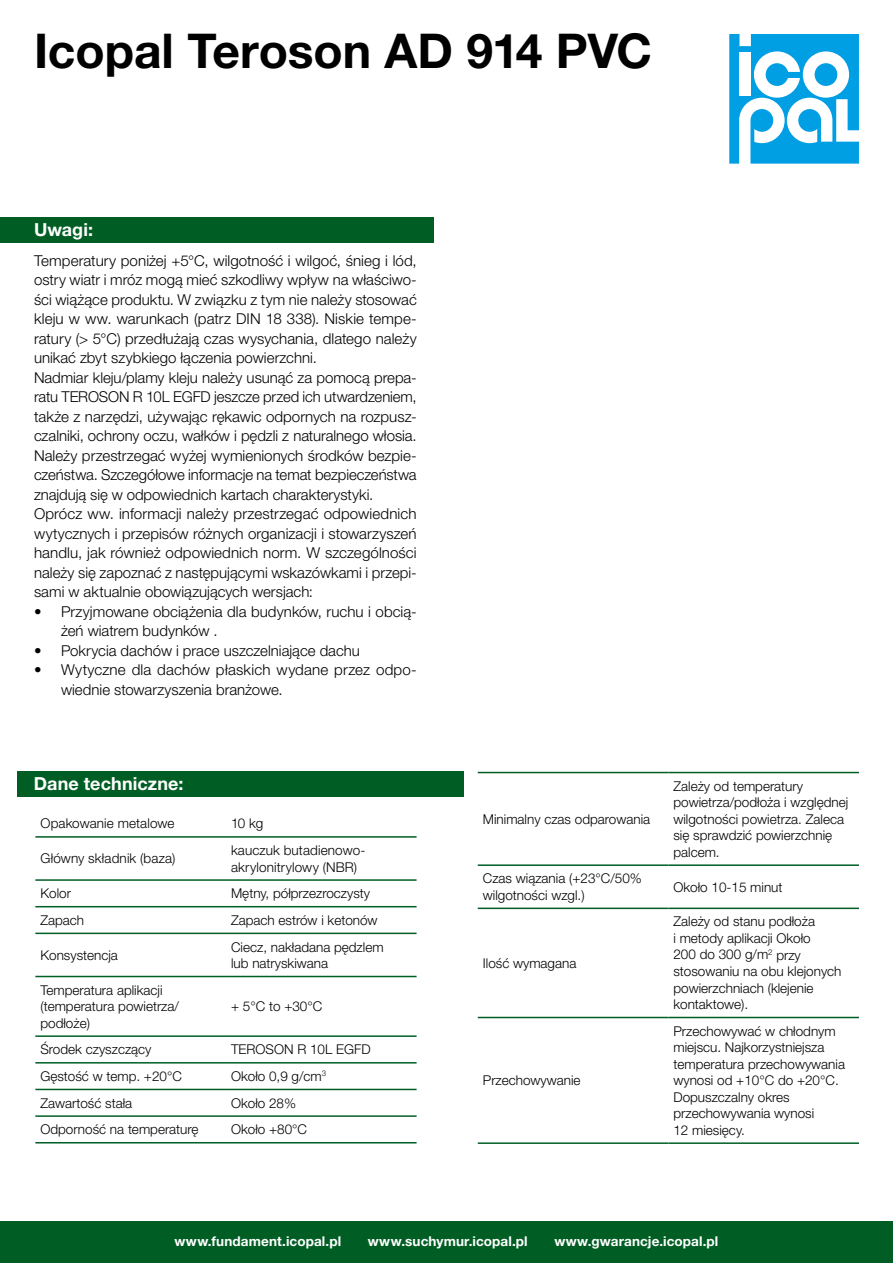
<style>
.page{position:relative;width:893px;height:1263px;background:#fff}
.page>*{position:absolute;margin:0;border:0;box-sizing:border-box;transform-origin:0 0}
.t1{font:700 48px "Helvetica Neue LT Pro";letter-spacing:-.005em;color:#000}
.t2{font:700 18px "Helvetica Neue LT Pro";letter-spacing:.005em;color:#fff}
.t3{font:300 15px/19.5px "Helvetica Neue LT Pro";color:#000}
.t4{font:300 13.5px/16.5px "Helvetica Neue LT Pro";color:#000}
.t5{font:700 13.5px "Helvetica Neue LT Pro";letter-spacing:.01em;color:#fff}
</style>
<div class="page">
<div style="left:0;top:217px;width:434px;height:25px;background:#005e24"></div>
<div style="left:0;top:1222px;width:893px;height:41px;background:#005e24"></div>
<div style="left:17px;top:771px;width:446px;height:26px;background:#005e24"></div>
<hr style="left:35px;top:836px;width:191px;height:2px;background:#005e24">
<hr style="left:35px;top:879px;width:191px;height:2px;background:#005e24">
<hr style="left:35px;top:906px;width:191px;height:1px;background:#005e24">
<hr style="left:226px;top:836px;width:191px;height:2px;background:#005e24">
<hr style="left:226px;top:879px;width:191px;height:2px;background:#005e24">
<hr style="left:226px;top:906px;width:191px;height:1px;background:#005e24">
<hr style="left:35px;top:932px;width:191px;height:2px;background:#005e24">
<hr style="left:226px;top:932px;width:191px;height:2px;background:#005e24">
<hr style="left:35px;top:976px;width:191px;height:1px;background:#005e24">
<hr style="left:35px;top:1035px;width:191px;height:2px;background:#005e24">
<hr style="left:35px;top:1062px;width:191px;height:1px;background:#005e24">
<hr style="left:35px;top:1089px;width:191px;height:1px;background:#005e24">
<hr style="left:35px;top:1115px;width:191px;height:2px;background:#005e24">
<hr style="left:35px;top:1142px;width:191px;height:1px;background:#005e24">
<hr style="left:226px;top:976px;width:191px;height:1px;background:#005e24">
<hr style="left:226px;top:1035px;width:191px;height:2px;background:#005e24">
<hr style="left:226px;top:1062px;width:191px;height:1px;background:#005e24">
<hr style="left:226px;top:1089px;width:191px;height:1px;background:#005e24">
<hr style="left:226px;top:1115px;width:191px;height:2px;background:#005e24">
<hr style="left:226px;top:1142px;width:191px;height:1px;background:#005e24">
<hr style="left:478px;top:772px;width:190px;height:1px;background:#005e24">
<hr style="left:478px;top:864px;width:190px;height:2px;background:#005e24">
<hr style="left:478px;top:907px;width:190px;height:2px;background:#005e24">
<hr style="left:478px;top:1017px;width:190px;height:1px;background:#005e24">
<hr style="left:478px;top:1142px;width:190px;height:2px;background:#005e24">
<hr style="left:668px;top:772px;width:191px;height:1px;background:#005e24">
<hr style="left:668px;top:864px;width:191px;height:2px;background:#005e24">
<hr style="left:668px;top:907px;width:191px;height:2px;background:#005e24">
<hr style="left:668px;top:1017px;width:191px;height:1px;background:#005e24">
<hr style="left:668px;top:1142px;width:191px;height:2px;background:#005e24">
<svg style="left:729px;top:34px;width:130px;height:130px"></svg>
<h1 class="t1" style="left:34px;top:21px;width:620px">Icopal Teroson AD 914 PVC</h1>
<p class="t2" style="left:34px;top:219px;width:61px">Uwagi:</p>
<p class="t3" style="left:34px;top:250px;width:384px">Temperatury poniżej +5°C, wilgotność i wilgoć, śnieg i lód, ostry wiatr i mróz mogą mieć szkodliwy wpływ na właściwo&shy;ści wiążące produktu. W związku z tym nie należy stosować kleju w ww. warunkach (patrz DIN 18 338). Niskie tempe&shy;ratury (&gt; 5°C) przedłużają czas wysychania, dlatego należy unikać zbyt szybkiego łączenia powierzchni.<br>Nadmiar kleju/plamy kleju należy usunąć za pomocą prepa&shy;ratu TEROSON R 10L EGFD jeszcze przed ich utwardzeniem, także z narzędzi, używając rękawic odpornych na rozpusz&shy;czalniki, ochrony oczu, wałków i pędzli z naturalnego włosia.<br>Należy przestrzegać wyżej wymienionych środków bezpie&shy;czeństwa. Szczegółowe informacje na temat bezpieczeństwa znajdują się w odpowiednich kartach charakterystyki.<br>Oprócz ww. informacji należy przestrzegać odpowiednich wytycznych i przepisów różnych organizacji i stowarzyszeń handlu, jak również odpowiednich norm. W szczególności należy się zapoznać z następującymi wskazówkami i przepi&shy;sami w aktualnie obowiązujących wersjach:</p>
<p class="t3" style="left:61px;top:601px;width:357px;text-indent:-27px">• Przyjmowane obciążenia dla budynków, ruchu i obcią&shy;żeń wiatrem budynków .</p>
<p class="t3" style="left:34px;top:640px;width:327px">• Pokrycia dachów i prace uszczelniające dachu</p>
<p class="t3" style="left:61px;top:660px;width:357px;text-indent:-27px">• Wytyczne dla dachów płaskich wydane przez odpo&shy;wiednie stowarzyszenia branżowe.</p>
<p class="t2" style="left:34px;top:773px;width:151px">Dane techniczne:</p>
<p class="t4" style="left:40px;top:815px;width:136px">Opakowanie metalowe</p>
<p class="t4" style="left:231px;top:815px;width:34px">10 kg</p>
<p class="t4" style="left:40px;top:850px;width:137px">Główny składnik (baza)</p>
<p class="t4" style="left:231px;top:842px;width:136px">kauczuk butadienowo&shy;akrylonitrylowy (NBR)</p>
<p class="t4" style="left:40px;top:885px;width:32px">Kolor</p>
<p class="t4" style="left:231px;top:885px;width:141px">Mętny, półprzezroczysty</p>
<p class="t4" style="left:40px;top:911px;width:45px">Zapach</p>
<p class="t4" style="left:231px;top:911px;width:148px">Zapach estrów i ketonów</p>
<p class="t4" style="left:40px;top:946px;width:79px">Konsystencja</p>
<p class="t4" style="left:231px;top:938px;width:154px">Ciecz, nakładana pędzlem lub natryskiwana</p>
<p class="t4" style="left:40px;top:981px;width:140px">Temperatura aplikacji (temperatura powietrza/ podłoże)</p>
<p class="t4" style="left:231px;top:998px;width:93px">+ 5°C to +30°C</p>
<p class="t4" style="left:40px;top:1041px;width:113px">Środek czyszczący</p>
<p class="t4" style="left:231px;top:1041px;width:141px">TEROSON R 10L EGFD</p>
<p class="t4" style="left:40px;top:1067px;width:143px">Gęstość w temp. +20°C</p>
<p class="t4" style="left:231px;top:1067px;width:97px">Około 0,9 g/cm<sup>3</sup></p>
<p class="t4" style="left:40px;top:1094px;width:93px">Zawartość stała</p>
<p class="t4" style="left:231px;top:1094px;width:67px">Około 28%</p>
<p class="t4" style="left:40px;top:1121px;width:160px">Odporność na temperaturę</p>
<p class="t4" style="left:231px;top:1121px;width:78px">Około +80°C</p>
<p class="t4" style="left:483px;top:810px;width:169px">Minimalny czas odparowania</p>
<p class="t4" style="left:673px;top:777px;width:176px">Zależy od temperatury powietrza/podłoża i względnej wilgotności powietrza. Zaleca się sprawdzić powierzchnię palcem.</p>
<p class="t4" style="left:483px;top:870px;width:161px">Czas wiązania (+23°C/50% wilgotności wzgl.)</p>
<p class="t4" style="left:673px;top:878px;width:111px">Około 10-15 minut</p>
<p class="t4" style="left:483px;top:954px;width:95px">Ilość wymagana</p>
<p class="t4" style="left:483px;top:1072px;width:99px">Przechowywanie</p>
<p class="t4" style="left:673px;top:913px;width:170px">Zależy od stanu podłoża<br>i metody aplikacji Około<br>200 do 300 g/m<sup>2</sup> przy stosowaniu na obu klejonych powierzchniach (klejenie kontaktowe).</p>
<p class="t4" style="left:673px;top:1022px;width:173px">Przechowywać w chłodnym miejscu. Najkorzystniejsza temperatura przechowywania wynosi od +10°C do +20°C.<br>Dopuszczalny okres przechowywania wynosi<br>12 miesięcy.</p>
<p class="t5" style="left:175px;top:1233px;width:168px">www.fundament.icopal.pl</p>
<p class="t5" style="left:368px;top:1233px;width:161px">www.suchymur.icopal.pl</p>
<p class="t5" style="left:554px;top:1233px;width:165px">www.gwarancje.icopal.pl</p>
</div>
